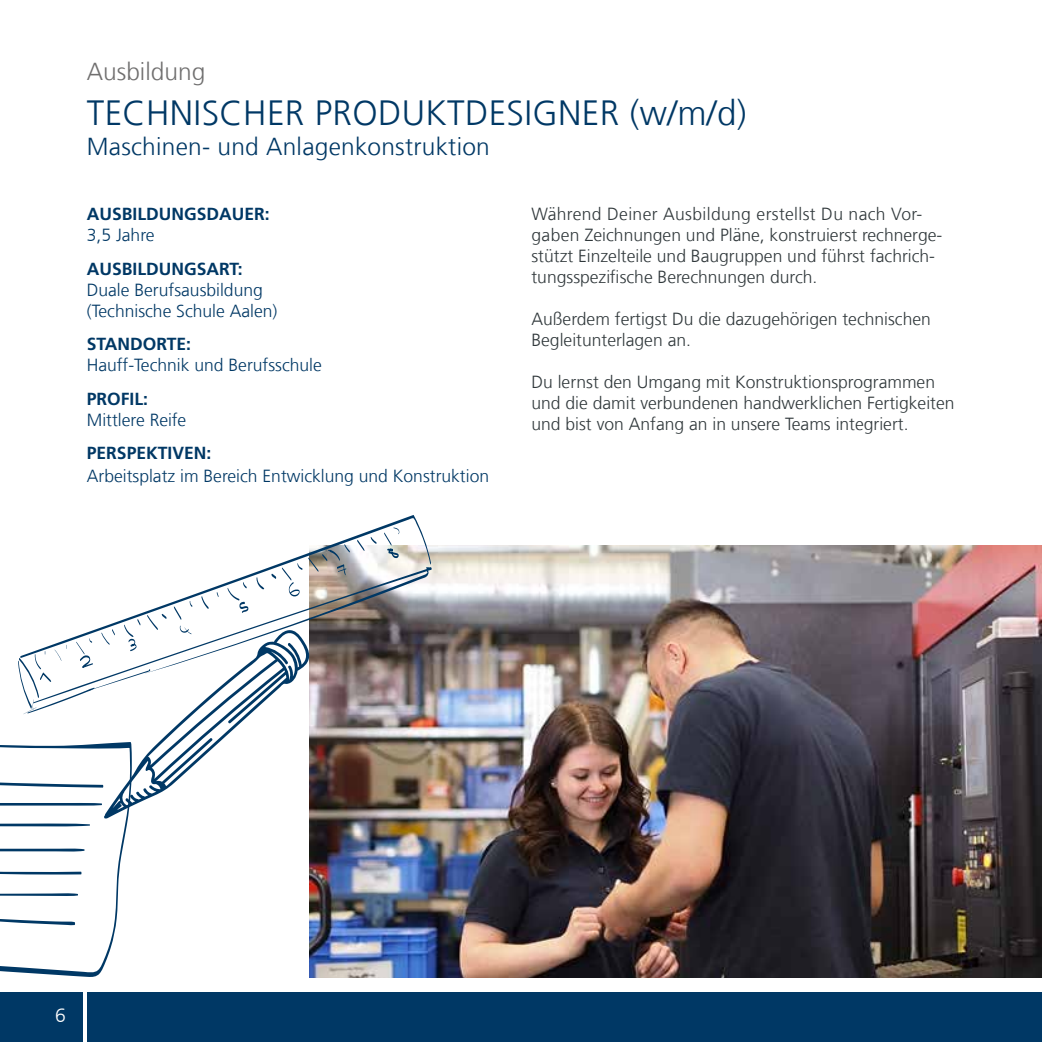
<style>
.page{position:relative;width:1042px;height:1042px;background:#fff}
.page>*{position:absolute;margin:0;border:0;box-sizing:border-box;transform-origin:0 0}
.t1{font:300 35px "Frutigerfor Hauff";letter-spacing:.01em;color:#003865}
.t2{font:300 24.5px "Frutigerfor Hauff";letter-spacing:.01em;color:#003865}
.t3{font:300 24.5px "Frutigerfor Hauff";color:#706f6f}
.t4{font:300 19.25px "Frutigerfor Hauff";color:#fff}
.t5{font:300 17.5px/21px "Frutigerfor Hauff";color:#30383b}
.t6{font:300 17.5px/21px "Frutigerfor Hauff";color:#003865}
.t7{font:700 17.5px "Frutigerfor Hauff";color:#003865}
</style>
<div class="page">
<div style="left:0;top:992px;width:1042px;height:50px;background:#003865"></div>
<hr style="left:83px;top:977px;width:4px;height:65px;background:#fff">
<img style="left:428px;top:546px;width:614px;height:431px">
<img style="left:0;top:527px;width:428px;height:450px">
<h2 class="t3" style="left:87px;top:57px;width:120px">Ausbildung</h2>
<h1 class="t1" style="left:87px;top:92px;width:661px">TECHNISCHER PRODUKTDESIGNER (w/m/d)</h1>
<h2 class="t2" style="left:87px;top:131px;width:404px">Maschinen- und Anlagenkonstruktion</h2>
<p class="t7" style="left:87px;top:203px;width:184px">AUSBILDUNGSDAUER:</p>
<p class="t6" style="left:87px;top:225px;width:69px">3,5 Jahre</p>
<p class="t7" style="left:87px;top:258px;width:157px">AUSBILDUNGSART:</p>
<p class="t6" style="left:87px;top:279px;width:192px">Duale Berufsausbildung (Technische Schule Aalen)</p>
<p class="t7" style="left:87px;top:333px;width:106px">STANDORTE:</p>
<p class="t6" style="left:87px;top:354px;width:237px">Hauff-Technik und Berufsschule</p>
<p class="t7" style="left:87px;top:388px;width:63px">PROFIL:</p>
<p class="t6" style="left:87px;top:409px;width:101px">Mittlere Reife</p>
<p class="t7" style="left:87px;top:442px;width:126px">PERSPEKTIVEN:</p>
<p class="t6" style="left:87px;top:465px;width:404px">Arbeitsplatz im Bereich Entwicklung und Konstruktion</p>
<p class="t5" style="left:531px;top:204px;width:412px">Während Deiner Ausbildung erstellst Du nach Vor&shy;gaben Zeichnungen und Pläne, konstruierst rechnerge&shy;stützt Einzelteile und Baugruppen und führst fachrich&shy;tungsspezifische Berechnungen durch.</p>
<p class="t5" style="left:531px;top:309px;width:401px">Außerdem fertigst Du die dazugehörigen technischen<br>Begleitunterlagen an.</p>
<p class="t5" style="left:531px;top:372px;width:424px">Du lernst den Umgang mit Konstruktionsprogrammen und die damit verbundenen handwerklichen Fertigkeiten und bist von Anfang an in unsere Teams integriert.</p>
<p class="t4" style="left:55px;top:1003px;width:12px">6</p>
</div>
